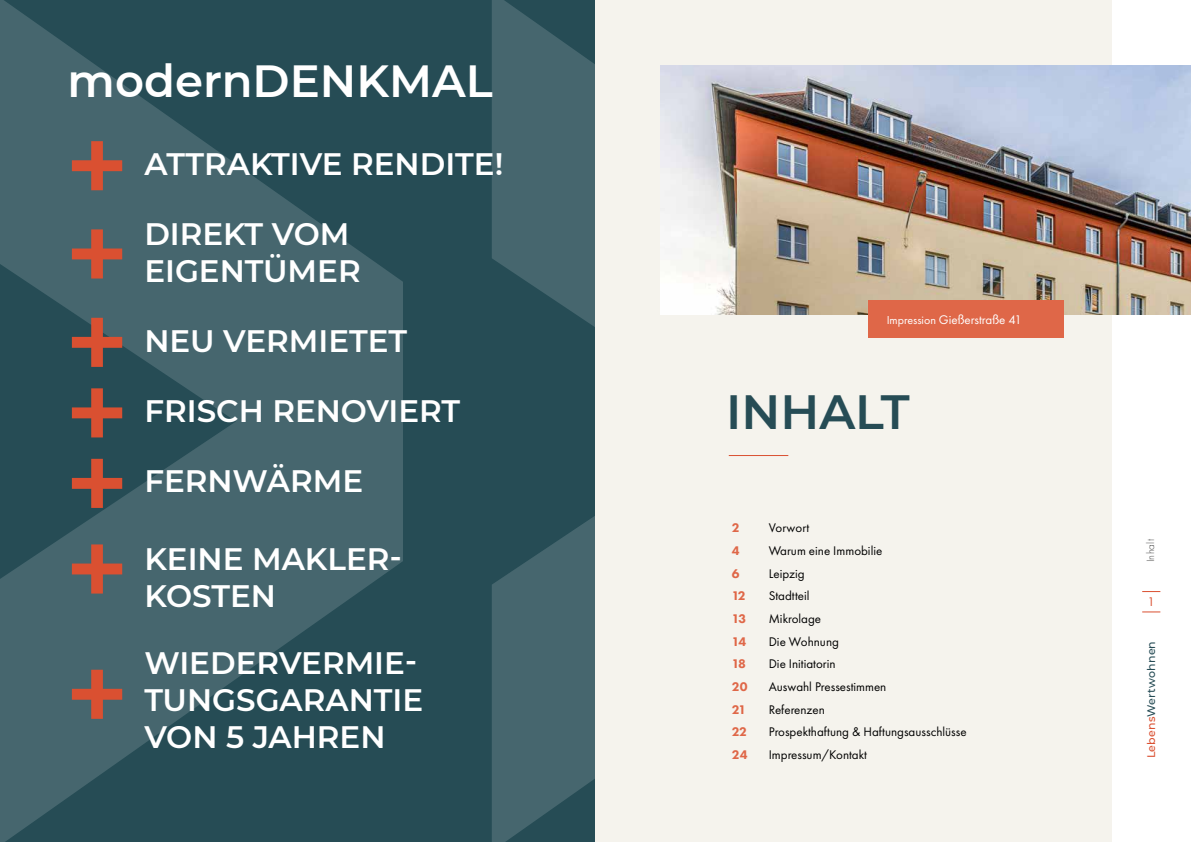
<style>
.page{position:relative;width:1191px;height:842px;background:#fff}
.page>*{position:absolute;margin:0;border:0;box-sizing:border-box;transform-origin:0 0}
.t1{font:600 48px "Montserrat";color:#264c55}
.t2{font:600 45px "Montserrat";color:#fff}
.t3{font:600 31px/37.2px "Montserrat";color:#fff}
.t4{font:13px "Futura PT";color:#000}
.t5{font:13px "Futura PT";color:#fff}
.t6{font:800 13px "Futura PT";letter-spacing:-.095em;color:#df6748}
.t7{font:13px "Futura PT";color:#da5031}
.t8{font:500 11px "Montserrat";letter-spacing:.02em;color:#264c55}
.t9{font:300 11px "Futura PT";letter-spacing:.02em;color:#4a4a49}
.s1{font-size:12px}
.s2{color:#da5031}
</style>
<div class="page">
<svg style="left:1142px;top:591px;width:18px;height:1px"></svg>
<svg style="left:1142px;top:612px;width:18px;height:1px"></svg>
<div style="left:0;top:0;width:595px;height:842px;background:#264c55"></div>
<svg style="left:0;top:0;width:403px;height:842px;fill:#46666e"></svg>
<svg style="left:492px;top:0;width:103px;height:842px;fill:#46666e"></svg>
<div style="left:595px;top:0;width:516px;height:842px;background:#f5f3ed"></div>
<img style="left:660px;top:65px;width:531px;height:250px">
<div style="left:868px;top:300px;width:196px;height:38px;background:#df6748"></div>
<hr style="left:729px;top:455px;width:59px;height:1px;background:#da5031">
<svg style="left:72px;top:670px;width:50px;height:49px;background:#815d55"></svg>
<svg style="left:72px;top:141px;width:50px;height:49px;background:#815d55"></svg>
<svg style="left:72px;top:388px;width:50px;height:49px"></svg>
<svg style="left:72px;top:229px;width:50px;height:49px;background:#815d55"></svg>
<svg style="left:72px;top:459px;width:50px;height:49px"></svg>
<svg style="left:72px;top:318px;width:50px;height:49px"></svg>
<svg style="left:72px;top:544px;width:50px;height:49px;background:#815d55"></svg>
<h2 class="t2" style="left:67px;top:49px;width:427px">modernDENKMAL</h2>
<h3 class="t3" style="left:144px;top:144px;width:360px">ATTRAKTIVE RENDITE!</h3>
<h3 class="t3" style="left:144px;top:214px;width:218px">DIREKT VOM<br>EIGENTÜMER</h3>
<h3 class="t3" style="left:144px;top:321px;width:264px">NEU VERMIETET</h3>
<h3 class="t3" style="left:144px;top:391px;width:317px">FRISCH RENOVIERT</h3>
<h3 class="t3" style="left:144px;top:461px;width:220px">FERNWÄRME</h3>
<h3 class="t3" style="left:144px;top:539px;width:259px">KEINE MAKLER-<br>KOSTEN</h3>
<h3 class="t3" style="left:144px;top:643px;width:280px">WIEDERVERMIE-<br>TUNGSGARANTIE<br>VON 5 JAHREN</h3>
<p class="t5" style="left:886px;top:312px;width:137px"><span class="s1">Impression</span> Gießerstraße 41</p>
<h1 class="t1" style="left:726px;top:378px;width:185px">INHALT</h1>
<p class="t6" style="left:732px;top:520px;width:9px">2</p>
<p class="t4" style="left:768px;top:520px;width:42px">Vorwort</p>
<p class="t6" style="left:732px;top:542px;width:9px">4</p>
<p class="t4" style="left:768px;top:543px;width:115px">Warum eine Immobilie</p>
<p class="t6" style="left:732px;top:565px;width:9px">6</p>
<p class="t4" style="left:768px;top:566px;width:37px">Leipzig</p>
<p class="t6" style="left:732px;top:588px;width:15px">12</p>
<p class="t4" style="left:768px;top:588px;width:42px">Stadtteil</p>
<p class="t6" style="left:732px;top:610px;width:16px">13</p>
<p class="t4" style="left:768px;top:611px;width:54px">Mikrolage</p>
<p class="t6" style="left:732px;top:633px;width:16px">14</p>
<p class="t4" style="left:768px;top:634px;width:72px">Die Wohnung</p>
<p class="t6" style="left:732px;top:656px;width:16px">18</p>
<p class="t4" style="left:768px;top:656px;width:68px">Die Initiatorin</p>
<p class="t6" style="left:732px;top:678px;width:17px">20</p>
<p class="t4" style="left:768px;top:679px;width:119px">Auswahl Pressestimmen</p>
<p class="t6" style="left:732px;top:701px;width:16px">21</p>
<p class="t4" style="left:768px;top:702px;width:58px">Referenzen</p>
<p class="t6" style="left:732px;top:724px;width:17px">22</p>
<p class="t4" style="left:768px;top:724px;width:199px">Prospekthaftung &amp; Haftungsausschlüsse</p>
<p class="t6" style="left:732px;top:746px;width:17px">24</p>
<p class="t4" style="left:768px;top:747px;width:100px">Impressum/Kontakt</p>
<p class="t9" style="left:1144px;top:562px;width:24px;rotate:-90deg">Inhalt</p>
<p class="t7" style="left:1147px;top:594px;width:9px">1</p>
<p class="t8" style="left:1143px;top:758px;width:119px;rotate:-90deg"><span class="s2">Lebens</span>Wertwohnen</p>
</div>
